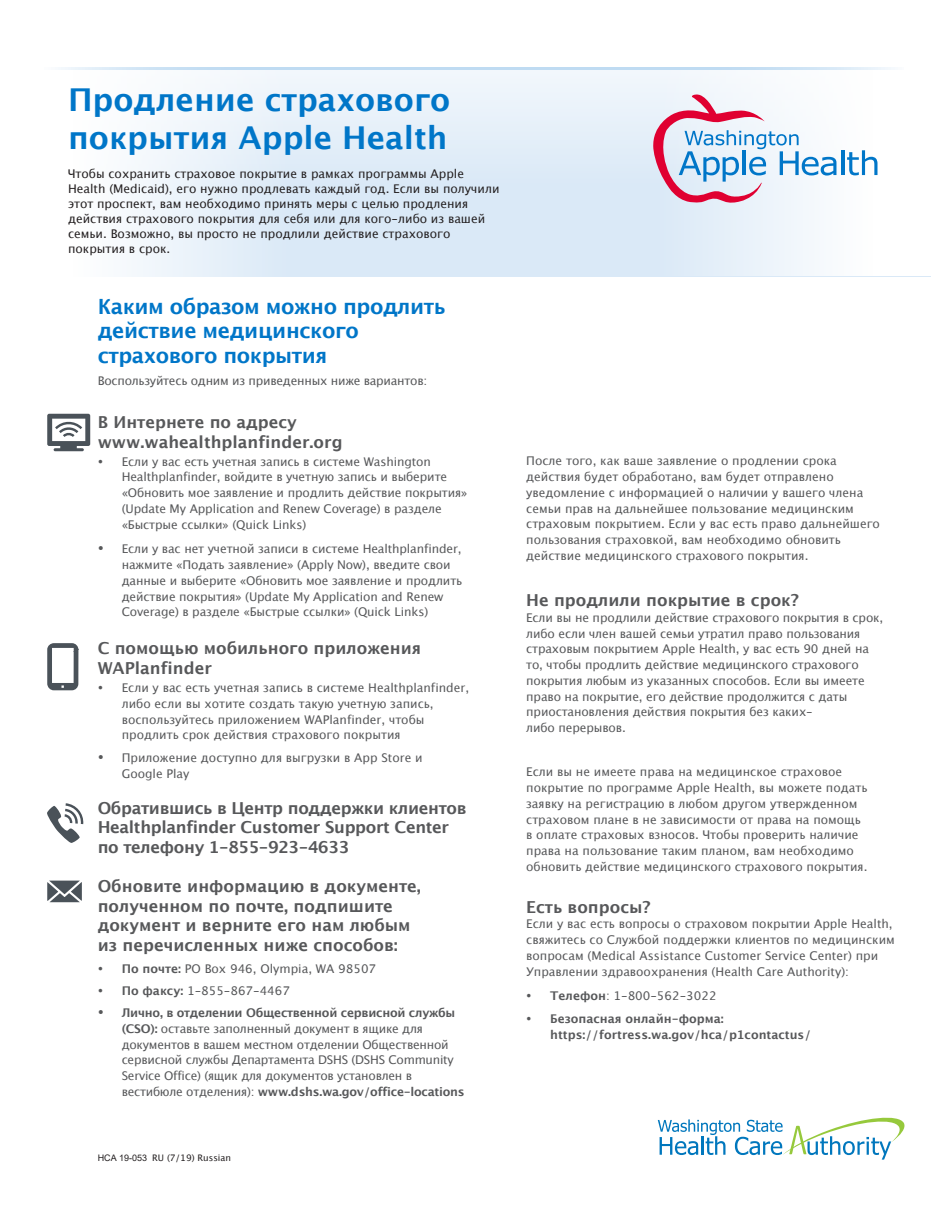
<style>
.page{position:relative;width:945px;height:1215px;background:#fff}
.page>*{position:absolute;margin:0;border:0;box-sizing:border-box;transform-origin:0 0}
.t1{font:700 31.5px/37.8px "Lucida Grande";color:#0076c8}
.t2{font:700 21px/24.8px "Lucida Grande";letter-spacing:-.02em;color:#0076c8}
.t3{font:700 16.5px/19.8px "Lucida Grande";color:#57585a}
.t4{font:700 16.5px/19.8px "Lucida Grande";letter-spacing:-.02em;color:#57585a}
.t5{font:12px/15.8px "Lucida Grande";color:#57585a}
.t6{font:12px/15.8px "Lucida Grande";letter-spacing:-.02em;color:#57585a}
.t7{font:12px/15px "Lucida Grande";color:#231f20}
.t8{font:700 12px/15.8px "Lucida Grande";color:#57585a}
.t9{font:9px "Lucida Grande";color:#231f20}
.s1{font-weight:700}
.s2{font-family:"Arial"}
</style>
<div class="page">
<div style="left:14px;top:68px;width:918px;height:209px;background:linear-gradient(to bottom,#eef5fb,#d4e5f6)"></div>
<div style="left:655px;top:12px;width:277px;height:264px;background:linear-gradient(to right,#e0ecf8,#fff)"></div>
<div style="left:14px;top:14px;width:276px;height:263px;background:linear-gradient(to right,#fff,#e2edf8)"></div>
<hr style="left:841px;top:150px;width:3px;height:25px;background:#0076c8">
<svg style="left:847px;top:150px;width:31px;height:25px"></svg>
<svg style="left:653px;top:94px;width:183px;height:109px"></svg>
<svg style="left:658px;top:1118px;width:246px;height:42px"></svg>
<div style="left:4px;top:0;width:941px;height:68px;background:#fff"></div>
<hr style="left:40px;top:68px;width:864px;height:2px;background:#bfdbf2">
<svg style="left:47px;top:414px;width:43px;height:37px"></svg>
<svg style="left:47px;top:643px;width:31px;height:47px"></svg>
<svg style="left:47px;top:803px;width:37px;height:40px"></svg>
<svg style="left:47px;top:881px;width:35px;height:21px"></svg>
<p class="t1" style="left:68px;top:83px;width:384px">Продление страхового покрытия Apple Health</p>
<p class="t7" style="left:68px;top:166px;width:433px">Чтобы сохранить страховое покрытие в рамках программы Apple Health (Medicaid), его нужно продлевать каждый год. Если вы получили этот проспект, вам необходимо принять меры с целью продления действия страхового покрытия для себя или для кого-либо из вашей семьи. Возможно, вы просто не продлили действие страхового покрытия в срок.</p>
<p class="t2" style="left:98px;top:295px;width:349px">Каким образом можно продлить действие медицинского страхового покрытия</p>
<p class="t6" style="left:98px;top:373px;width:331px">Воспользуйтесь одним из приведенных ниже вариантов:</p>
<p class="t3" style="left:98px;top:413px;width:246px">В Интернете по адресу www.wahealthplanfinder.org</p>
<p class="t5" style="left:122px;top:454px;width:347px;text-indent:-24px">• Если у вас есть учетная запись в системе Washington Healthplanfinder, войдите в учетную запись и выберите «Обновить мое заявление и продлить действие покрытия» (Update My Application and Renew Coverage) в разделе «Быстрые ссылки» (Quick Links)</p>
<p class="t5" style="left:122px;top:542px;width:342px;text-indent:-24px">• Если у вас нет учетной записи в системе Healthplanfinder, нажмите «Подать заявление» (Apply Now), введите свои данные и выберите «Обновить мое заявление и продлить действие покрытия» (Update My Application and Renew Coverage) в разделе «Быстрые ссылки» (Quick Links)</p>
<p class="t3" style="left:98px;top:639px;width:325px">С помощью мобильного приложения<br>WAPlanfinder</p>
<p class="t5" style="left:122px;top:680px;width:349px;text-indent:-24px">• Если у вас есть учетная запись в системе Healthplanfinder, либо если вы хотите создать такую учетную запись, воспользуйтесь приложением WAPlanfinder, чтобы продлить срок действия страхового покрытия</p>
<p class="t5" style="left:122px;top:751px;width:302px;text-indent:-24px">• Приложение доступно для выгрузки в App Store и<br>Google Play</p>
<p class="t4" style="left:98px;top:799px;width:370px">Обратившись в Центр поддержки клиентов<br>Healthplanfinder Customer Support Center по телефону 1-855-923-4633</p>
<p class="t3" style="left:98px;top:877px;width:325px">Обновите информацию в документе, полученном по почте, подпишите документ и верните его нам любым из перечисленных ниже способов:</p>
<p class="t5" style="left:98px;top:961px;width:280px">• <span class="s1">По почте:</span> PO Box 946, Olympia, WA 98507</p>
<p class="t5" style="left:98px;top:983px;width:194px">• <span class="s1">По факсу:</span> 1-855-867-4467</p>
<p class="t6" style="left:122px;top:1005px;width:344px;text-indent:-24px">• <span class="s1">Лично, в отделении Общественной сервисной службы (CSO):</span> оставьте заполненный документ в ящике для документов в вашем местном отделении Общественной сервисной службы Департамента DSHS (DSHS Community Service Office) (ящик для документов установлен в вестибюле отделения): <span class="s1">www.dshs.wa.gov/office-locations</span></p>
<p class="t9" style="left:98px;top:1151px;width:135px"><span class="s2">HCA 19-053</span> RU (7/19) Russian</p>
<p class="t5" style="left:526px;top:454px;width:355px">После того, как ваше заявление о продлении срока действия будет обработано, вам будет отправлено уведомление с информацией о наличии у вашего члена семьи прав на дальнейшее пользование медицинским страховым покрытием. Если у вас есть право дальнейшего пользования страховкой, вам необходимо обновить действие медицинского страхового покрытия.</p>
<p class="t3" style="left:526px;top:591px;width:274px">Не продлили покрытие в срок?</p>
<p class="t5" style="left:526px;top:610px;width:359px">Если вы не продлили действие страхового покрытия в срок, либо если член вашей семьи утратил право пользования страховым покрытием Apple Health, у вас есть 90 дней на то, чтобы продлить действие медицинского страхового покрытия любым из указанных способов. Если вы имеете право на покрытие, его действие продолжится с даты приостановления действия покрытия без каких-<br>либо перерывов.</p>
<p class="t5" style="left:526px;top:765px;width:343px">Если вы не имеете права на медицинское страховое покрытие по программе Apple Health, вы можете подать заявку на регистрацию в любом другом утвержденном страховом плане в не зависимости от права на помощь в оплате страховых взносов. Чтобы проверить наличие права на пользование таким планом, вам необходимо обновить действие медицинского страхового покрытия.</p>
<p class="t3" style="left:526px;top:898px;width:126px">Есть вопросы?</p>
<p class="t5" style="left:526px;top:917px;width:370px">Если у вас есть вопросы о страховом покрытии Apple Health, свяжитесь со Службой поддержки клиентов по медицинским вопросам (Medical Assistance Customer Service Center) при Управлении здравоохранения (Health Care Authority):</p>
<p class="t5" style="left:526px;top:989px;width:192px">• <span class="s1">Телефон</span>: 1-800-562-3022</p>
<p class="t8" style="left:550px;top:1011px;width:262px;text-indent:-24px">• Безопасная онлайн-форма: https://fortress.wa.gov/hca/p1contactus/</p>
</div>
